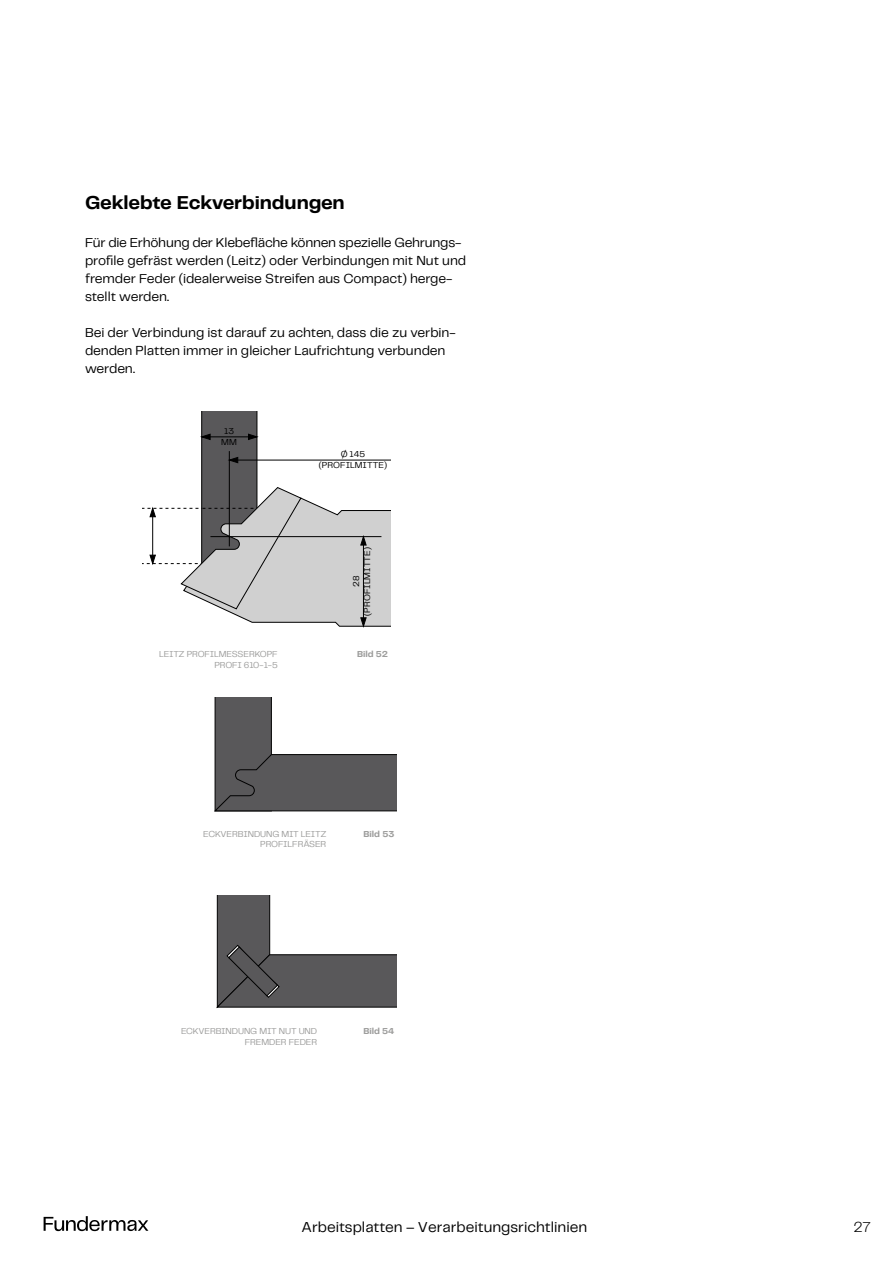
<style>
.page{position:relative;width:893px;height:1263px;background:#fff}
.page>*{position:absolute;margin:0;border:0;box-sizing:border-box;transform-origin:0 0}
.t1{font:700 19.5px "Telegraf";letter-spacing:-.01em;color:#000}
.t2{font:15px "Telegraf";color:#000}
.t3{font:300 15px "Telegraf";color:#000}
.t4{font:13.5px/18px "Telegraf";letter-spacing:-.01em;color:#000}
.t5{font:9px "Telegraf";letter-spacing:-.015em;color:#9d9d9c}
.t6{font:9px/10.8px "Telegraf";color:#000;text-align:center}
.t7{font:700 9px "Telegraf";color:#9d9d9c}
</style>
<div class="page">
<svg style="left:44px;top:1216px;width:104px;height:15px"></svg>
<svg style="left:214px;top:697px;width:183px;height:115px"></svg>
<svg style="left:142px;top:411px;width:248px;height:217px"></svg>
<hr style="left:210px;top:536px;width:171px;height:1px;background:#000">
<hr style="left:229px;top:451px;width:1px;height:95px;background:#000">
<svg style="left:216px;top:895px;width:181px;height:114px"></svg>
<h1 class="t1" style="left:85px;top:189px;width:261px">Geklebte Eckverbindungen</h1>
<p class="t4" style="left:85px;top:233px;width:383px">Für die Erhöhung der Klebefläche können spezielle Gehrungs&shy;profile gefräst werden (Leitz) oder Verbindungen mit Nut und fremder Feder (idealerweise Streifen aus Compact) herge&shy;stellt werden.</p>
<p class="t4" style="left:85px;top:323px;width:372px">Bei der Verbindung ist darauf zu achten, dass die zu verbin&shy;denden Platten immer in gleicher Laufrichtung verbunden werden.</p>
<p class="t6" style="left:221px;top:425px;width:17px">13<br>MM</p>
<p class="t6" style="left:319px;top:448px;width:70px">Ø 145 (PROFILMITTE)</p>
<p class="t6" style="left:351px;top:615px;width:70px;rotate:-90deg">28 (PROFILMITTE)</p>
<p class="t5" style="left:159px;top:648px;width:120px">LEITZ PROFILMESSERKOPF</p>
<p class="t7" style="left:357px;top:648px;width:32px">Bild 52</p>
<p class="t5" style="left:214px;top:659px;width:65px">PROFI 610-1-5</p>
<p class="t5" style="left:203px;top:827px;width:125px">ECKVERBINDUNG MIT LEITZ</p>
<p class="t7" style="left:363px;top:827px;width:32px">Bild 53</p>
<p class="t5" style="left:260px;top:838px;width:68px">PROFILFRÄSER</p>
<p class="t5" style="left:181px;top:1025px;width:138px">ECKVERBINDUNG MIT NUT UND</p>
<p class="t7" style="left:363px;top:1025px;width:32px">Bild 54</p>
<p class="t5" style="left:245px;top:1036px;width:74px">FREMDER FEDER</p>
<p class="t2" style="left:302px;top:1217px;width:287px">Arbeitsplatten – Verarbeitungsrichtlinien</p>
<p class="t3" style="left:854px;top:1217px;width:19px">27</p>
</div>
